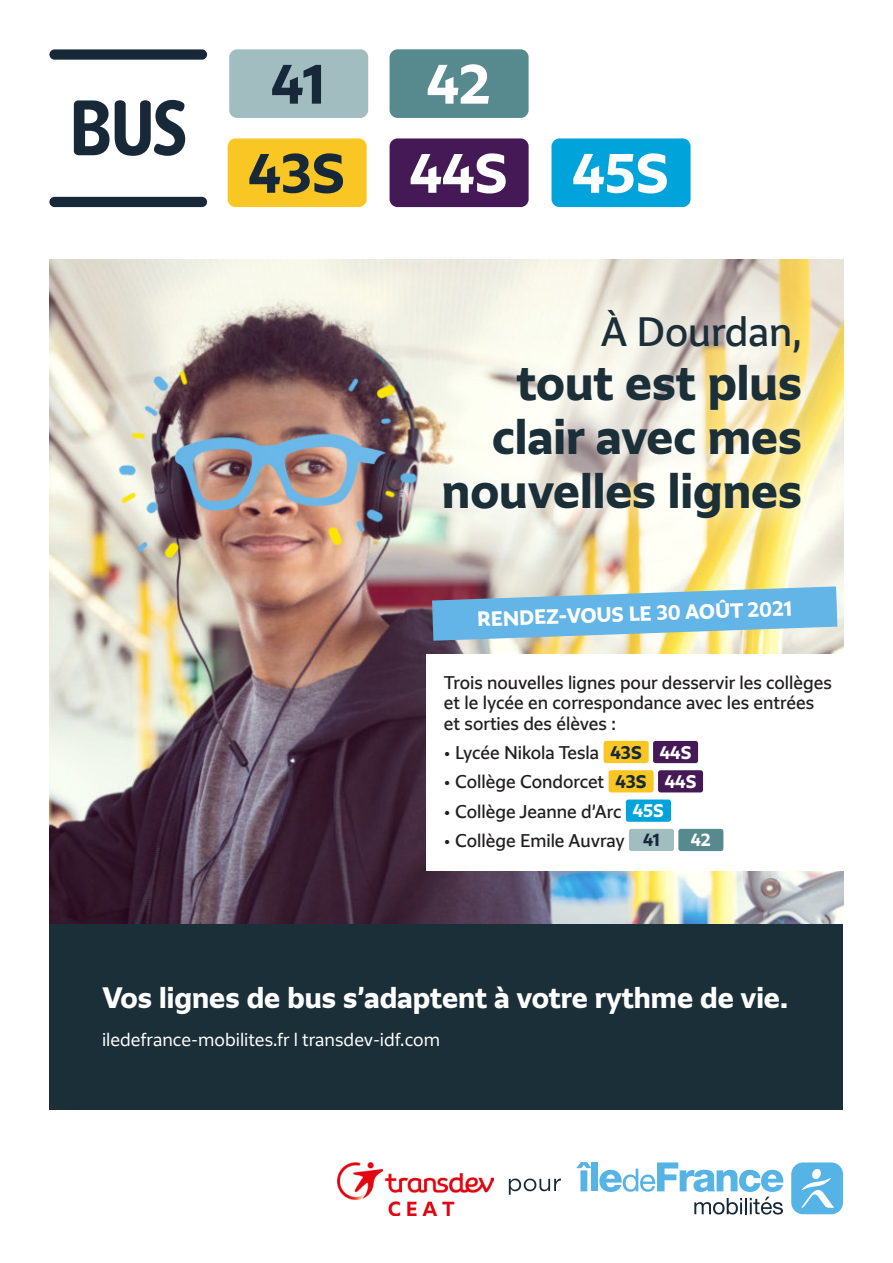
<style>
.page{position:relative;width:893px;height:1263px;background:#fff}
.page>*{position:absolute;margin:0;border:0;box-sizing:border-box;transform-origin:0 0}
.t1{font:700 51.45px "Grand Paris";color:#fff}
.t2{font:700 51.45px "Grand Paris";color:#172938}
.t3{font:700 45px "Grand Paris";color:#1b2f38}
.t4{font:37.5px "Grand Paris";color:#1b2f38}
.t5{font:700 27px "Grand Paris";color:#fff}
.t6{font:700 18.9px "Grand Paris";color:#fff}
.t7{font:300 17.25px "Grand Paris";color:#fff}
.t8{font:16.8px/20.2px "Grand Paris";color:#231f20}
.t9{font:700 16.65px "Grand Paris";color:#fff}
.t10{font:700 16.65px "Grand Paris";color:#172938}
.t11{font:700 16.2px "Grand Paris";color:#172938}
.t12{font:700 16.2px "Grand Paris";color:#fff}
</style>
<div class="page">
<img style="left:50px;top:259px;width:793px;height:665px">
<svg style="left:576px;top:1162px;width:15px;height:29px"></svg>
<div style="left:591px;top:1162px;width:7px;height:29px;background:#55b3e5"></div>
<svg style="left:599px;top:1162px;width:185px;height:52px"></svg>
<div style="left:791px;top:1162px;width:52px;height:52px;background:#55b3e5;border-radius:12px"></div>
<svg style="left:801px;top:1168px;width:33px;height:40px"></svg>
<svg style="left:509px;top:1178px;width:52px;height:17px"></svg>
<img style="left:338px;top:1162px;width:156px;height:53px">
<div style="left:426px;top:655px;width:417px;height:216px;background:#fff"></div>
<div style="left:604px;top:741px;width:45px;height:22px;background:#fac624;border-radius:3px"></div>
<div style="left:653px;top:741px;width:45px;height:22px;background:#451955;border-radius:3px"></div>
<div style="left:609px;top:770px;width:45px;height:22px;background:#fac624;border-radius:3px"></div>
<div style="left:658px;top:770px;width:45px;height:22px;background:#451955;border-radius:3px"></div>
<div style="left:626px;top:799px;width:45px;height:23px;background:#00a3da;border-radius:3px"></div>
<div style="left:629px;top:829px;width:45px;height:22px;background:#a1bdc0;border-radius:3px"></div>
<div style="left:678px;top:829px;width:45px;height:22px;background:#578a8e;border-radius:3px"></div>
<svg style="left:414px;top:283px;width:416px;height:265px"></svg>
<div style="left:50px;top:924px;width:793px;height:185px;background:#1b2f38"></div>
<div style="left:229px;top:49px;width:139px;height:69px;background:#a1bdc0;border-radius:8px"></div>
<div style="left:390px;top:49px;width:139px;height:69px;background:#578a8e;border-radius:8px"></div>
<div style="left:228px;top:138px;width:139px;height:69px;background:#fac624;border-radius:8px"></div>
<div style="left:390px;top:138px;width:139px;height:69px;background:#451955;border-radius:8px"></div>
<div style="left:551px;top:138px;width:140px;height:69px;background:#00a3da;border-radius:8px"></div>
<svg style="left:74px;top:100px;width:111px;height:56px"></svg>
<div style="left:49px;top:49px;width:158px;height:11px;background:#172938;border-radius:5px"></div>
<div style="left:49px;top:197px;width:158px;height:10px;background:#172938;border-radius:5px"></div>
<svg style="left:432px;top:586px;width:405px;height:55px"></svg>
<p class="t2" style="left:271px;top:50px;width:56px">41</p>
<p class="t1" style="left:427px;top:50px;width:65px">42</p>
<p class="t2" style="left:248px;top:139px;width:98px">43S</p>
<p class="t1" style="left:410px;top:139px;width:99px">44S</p>
<p class="t1" style="left:572px;top:139px;width:98px">45S</p>
<p class="t4" style="left:601px;top:307px;width:202px">À Dourdan,</p>
<p class="t3" style="left:516px;top:353px;width:287px">tout est plus</p>
<p class="t3" style="left:492px;top:407px;width:311px">clair avec mes</p>
<p class="t3" style="left:442px;top:461px;width:361px">nouvelles lignes</p>
<p class="t6" style="left:477px;top:607px;width:317px;rotate:-2deg">RENDEZ-VOUS LE 30 AOÛT 2021</p>
<p class="t8" style="left:444px;top:672px;width:389px">Trois nouvelles lignes pour desservir les collèges et le lycée en correspondance avec les entrées et sorties des élèves :</p>
<p class="t8" style="left:444px;top:742px;width:157px">• Lycée Nikola Tesla</p>
<p class="t10" style="left:610px;top:741px;width:33px">43S</p>
<p class="t9" style="left:660px;top:741px;width:33px">44S</p>
<p class="t8" style="left:444px;top:771px;width:162px">• Collège Condorcet</p>
<p class="t10" style="left:615px;top:770px;width:33px">43S</p>
<p class="t9" style="left:665px;top:770px;width:33px">44S</p>
<p class="t8" style="left:444px;top:801px;width:179px">• Collège Jeanne d’Arc</p>
<p class="t9" style="left:633px;top:800px;width:33px">45S</p>
<p class="t8" style="left:444px;top:830px;width:182px">• Collège Emile Auvray</p>
<p class="t11" style="left:643px;top:829px;width:18px">41</p>
<p class="t12" style="left:691px;top:829px;width:21px">42</p>
<p class="t5" style="left:102px;top:980px;width:687px">Vos lignes de bus s’adaptent à votre rythme de vie.</p>
<p class="t7" style="left:102px;top:1028px;width:340px">iledefrance-mobilites.fr l transdev-idf.com</p>
</div>
